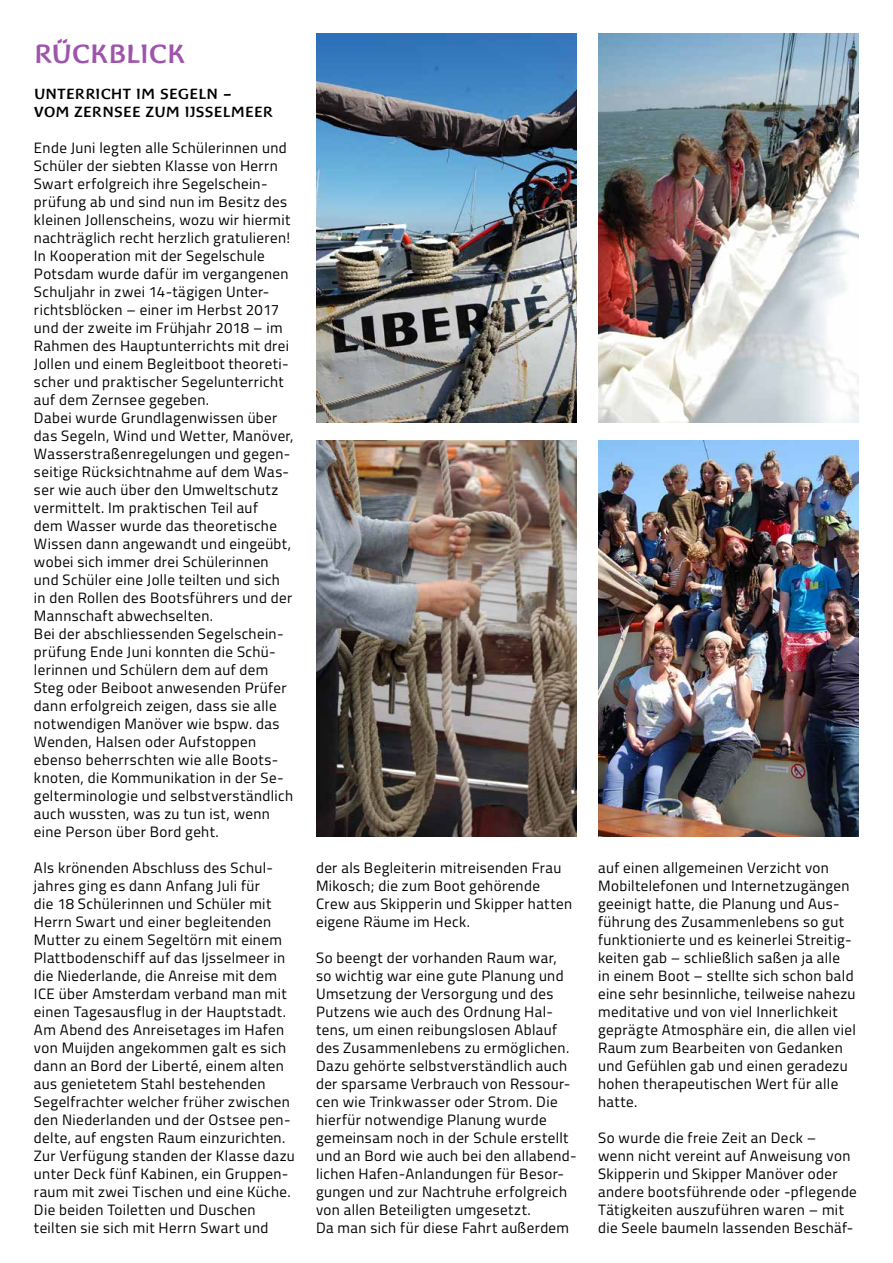
<style>
.page{position:relative;width:893px;height:1263px;background:#fff}
.page>*{position:absolute;margin:0;border:0;box-sizing:border-box;transform-origin:0 0}
.t1{font:700 27px "Baar Philos";letter-spacing:.015em;color:#9e54ab}
.t2{font:15px/18px "Titillium";letter-spacing:.025em;color:#000}
.t3{font:700 15px/18px "Baar Philos";letter-spacing:.025em;color:#000}
</style>
<div class="page">
<img style="left:598px;top:441px;width:261px;height:396px">
<img style="left:316px;top:441px;width:261px;height:396px">
<img style="left:598px;top:34px;width:261px;height:389px">
<img style="left:316px;top:34px;width:261px;height:389px">
<h1 class="t1" style="left:34px;top:38px;width:134px">RÜCKBLICK</h1>
<p class="t3" style="left:34px;top:84px;width:199px">UNTERRICHT IM SEGELN –<br>VOM ZERNSEE</p>
<p class="t3" style="left:146px;top:102px;width:110px">ZUM IJSSELMEER</p>
<p class="t2" style="left:34px;top:138px;width:261px">Ende Juni legten alle Schülerinnen und Schüler der siebten Klasse von Herrn Swart erfolgreich ihre Segelschein&shy;prüfung ab und sind nun im Besitz des kleinen Jollenscheins, wozu wir hiermit nachträglich recht herzlich gratulieren!<br>In Kooperation mit der Segelschule Potsdam wurde dafür im vergangenen Schuljahr in zwei 14-tägigen Unter&shy;richtsblöcken – einer im Herbst 2017 und der zweite im Frühjahr 2018 – im Rahmen des Hauptunterrichts mit drei Jollen und einem Begleitboot theoreti&shy;scher und praktischer Segelunterricht auf dem Zernsee gegeben.<br>Dabei wurde Grundlagenwissen über das Segeln, Wind und Wetter, Manöver, Wasserstraßenregelungen und gegen&shy;seitige Rücksichtnahme auf dem Was&shy;ser wie auch über den Umweltschutz vermittelt. Im praktischen Teil auf<br>dem Wasser wurde das theoretische Wissen dann angewandt und eingeübt, wobei sich immer drei Schülerinnen und Schüler eine Jolle teilten und sich in den Rollen des Bootsführers und der Mannschaft abwechselten.<br>Bei der abschliessenden Segelschein&shy;prüfung Ende Juni konnten die Schü&shy;lerinnen und Schülern dem auf dem Steg oder Beiboot anwesenden Prüfer dann erfolgreich zeigen, dass sie alle notwendigen Manöver wie bspw. das Wenden, Halsen oder Aufstoppen ebenso beherrschten wie alle Boots&shy;knoten, die Kommunikation in der Se&shy;gelterminologie und selbstverständlich auch wussten, was zu tun ist, wenn eine Person über Bord geht.</p>
<p class="t2" style="left:34px;top:858px;width:262px">Als krönenden Abschluss des Schul&shy;jahres ging es dann Anfang Juli für<br>die 18 Schülerinnen und Schüler mit Herrn Swart und einer begleitenden Mutter zu einem Segeltörn mit einem Plattbodenschiff auf das Ijsselmeer in die Niederlande, die Anreise mit dem ICE über Amsterdam verband man mit einen Tagesausflug in der Hauptstadt.<br>Am Abend des Anreisetages im Hafen von Muijden angekommen galt es sich dann an Bord der Liberté, einem alten aus genietetem Stahl bestehenden Segelfrachter welcher früher zwischen den Niederlanden und der Ostsee pen&shy;delte, auf engsten Raum einzurichten.<br>Zur Verfügung standen der Klasse dazu unter Deck fünf Kabinen, ein Gruppen&shy;raum mit zwei Tischen und eine Küche.<br>Die beiden Toiletten und Duschen teilten sie sich mit Herrn Swart und</p>
<p class="t2" style="left:316px;top:858px;width:257px">der als Begleiterin mitreisenden Frau<br>Mikosch; die zum Boot gehörende<br>Crew aus Skipperin und Skipper hatten eigene Räume im Heck.</p>
<p class="t2" style="left:316px;top:948px;width:262px">So beengt der vorhanden Raum war,<br>so wichtig war eine gute Planung und Umsetzung der Versorgung und des Putzens wie auch des Ordnung Hal&shy;tens, um einen reibungslosen Ablauf des Zusammenlebens zu ermöglichen.<br>Dazu gehörte selbstverständlich auch der sparsame Verbrauch von Ressour&shy;cen wie Trinkwasser oder Strom. Die hierfür notwendige Planung wurde gemeinsam noch in der Schule erstellt und an Bord wie auch bei den allabend&shy;lichen Hafen-Anlandungen für Besor&shy;gungen und zur Nachtruhe erfolgreich von allen Beteiligten umgesetzt.<br>Da man sich für diese Fahrt außerdem</p>
<p class="t2" style="left:598px;top:858px;width:259px">auf einen allgemeinen Verzicht von Mobiltelefonen und Internetzugängen geeinigt hatte, die Planung und Aus&shy;führung des Zusammenlebens so gut funktionierte und es keinerlei Streitig&shy;keiten gab – schließlich saßen ja alle<br>in einem Boot – stellte sich schon bald eine sehr besinnliche, teilweise nahezu meditative und von viel Innerlichkeit geprägte Atmosphäre ein, die allen viel Raum zum Bearbeiten von Gedanken und Gefühlen gab und einen geradezu hohen therapeutischen Wert für alle hatte.</p>
<p class="t2" style="left:598px;top:1128px;width:260px">So wurde die freie Zeit an Deck –<br>wenn nicht vereint auf Anweisung von Skipperin und Skipper Manöver oder andere bootsführende oder -pflegende Tätigkeiten auszuführen waren – mit die Seele baumeln lassenden Beschäf-</p>
</div>
